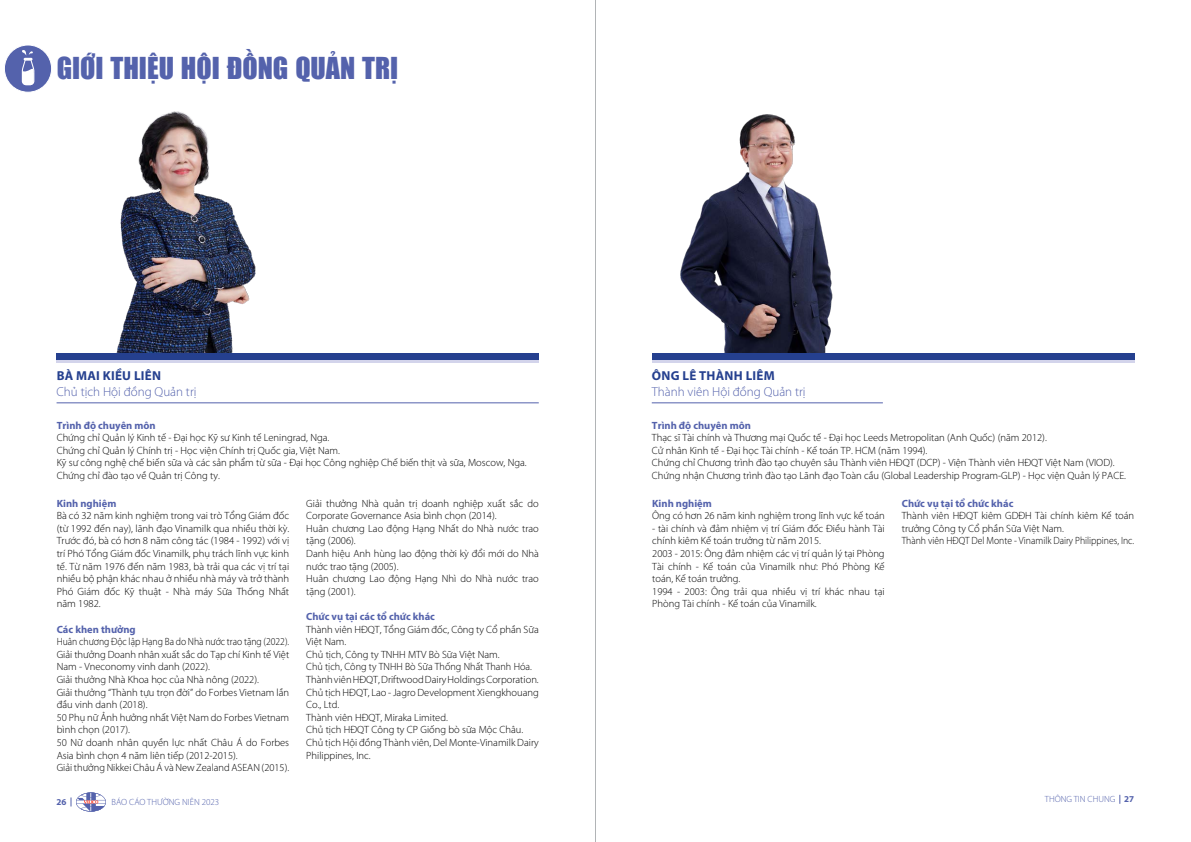
<style>
.page{position:relative;width:1191px;height:842px;background:#fff}
.page>*{position:absolute;margin:0;border:0;box-sizing:border-box;transform-origin:0 0}
.t1{font:28px "UTM Impact";color:#5462ac}
.t2{font:300 13px "Myriad Pro";color:#5462ac}
.t3{font:700 13px "Myriad Pro";letter-spacing:.02em;color:#25408f}
.t4{font:300 10.5px/12.6px "Myriad Pro";color:#000}
.t5{font:300 10.5px/12.6px "Myriad Pro";color:#000;scale:.92 1}
.t6{font:700 10.5px "Myriad Pro";color:#5462ac}
.t7{font:300 9px "Myriad Pro";color:#5462ac}
.t8{font:700 9px "Myriad Pro";color:#5462ac}
.s1{font-weight:700}
</style>
<div class="page">
<img style="left:116px;top:111px;width:140px;height:242px">
<img style="left:680px;top:114px;width:153px;height:239px">
<div style="left:4px;top:45px;width:48px;height:47px;background:#5462ac;border-radius:50%"></div>
<div style="left:4px;top:45px;width:48px;height:48px;border:1px solid #fff;border-radius:50%"></div>
<svg style="left:21px;top:50px;width:28px;height:35px"></svg>
<hr style="left:57px;top:403px;width:482px;height:1px;background:#5462ac">
<svg style="left:57px;top:359px;width:482px;height:4px;background:#a7afd4"></svg>
<svg style="left:652px;top:359px;width:482px;height:4px;background:#a7afd4"></svg>
<div style="left:57px;top:353px;width:482px;height:6px;background:#25408f"></div>
<div style="left:652px;top:353px;width:482px;height:6px;background:#25408f"></div>
<hr style="left:652px;top:403px;width:231px;height:1px;background:#5462ac">
<hr style="left:595px;top:0;width:1px;height:842px;background:#b1b4b6">
<svg style="left:70px;top:792px;width:36px;height:19px"></svg>
<h1 class="t1" style="left:57px;top:48px;width:343px">GIỚI THIỆU HỘI ĐỒNG QUẢN TRỊ</h1>
<p class="t3" style="left:57px;top:367px;width:106px">BÀ MAI KIỀU LIÊN</p>
<p class="t2" style="left:57px;top:383px;width:141px">Chủ tịch Hội đồng Quản trị</p>
<p class="t6" style="left:57px;top:418px;width:101px">Trình độ chuyên môn</p>
<p class="t4" style="left:57px;top:431px;width:471px">Chứng chỉ Quản lý Kinh tế - Đại học Kỹ sư Kinh tế Leningrad, Nga.<br>Chứng chỉ Quản lý Chính trị - Học viện Chính trị Quốc gia, Việt Nam.<br>Kỹ sư công nghệ chế biến sữa và các sản phẩm từ sữa - Đại học Công nghiệp Chế biến thịt và sữa, Moscow, Nga.<br>Chứng chỉ đào tạo về Quản trị Công ty.</p>
<p class="t6" style="left:57px;top:496px;width:61px">Kinh nghiệm</p>
<p class="t4" style="left:57px;top:509px;width:234px;text-align:justify">Bà có 32 năm kinh nghiệm trong vai trò Tổng Giám đốc (từ 1992 đến nay), lãnh đạo Vinamilk qua nhiều thời kỳ.<br>Trước đó, bà có hơn 8 năm công tác (1984 - 1992) với vị trí Phó Tổng Giám đốc Vinamilk, phụ trách lĩnh vực kinh tế. Từ năm 1976 đến năm 1983, bà trải qua các vị trí tại nhiều bộ phận khác nhau ở nhiều nhà máy và trở thành Phó Giám đốc Kỹ thuật - Nhà máy Sữa Thống Nhất năm 1982.</p>
<p class="t6" style="left:57px;top:622px;width:80px">Các khen thưởng</p>
<p class="t5" style="left:57px;top:635px;width:254px">Huân chương Độc lập Hạng Ba do Nhà nước trao tặng (2022).<br>Giải thưởng Doanh nhân xuất sắc do Tạp chí Kinh tế Việt Nam - Vneconomy vinh danh (2022).<br>Giải thưởng Nhà Khoa học của Nhà nông (2022).<br>Giải thưởng “Thành tựu trọn đời” do Forbes Vietnam lần đầu vinh danh (2018).<br>50 Phụ nữ Ảnh hưởng nhất Việt Nam do Forbes Vietnam bình chọn (2017).<br>50 Nữ doanh nhân quyền lực nhất Châu Á do Forbes Asia bình chọn 4 năm liên tiếp (2012-2015).<br>Giải thưởng Nikkei Châu Á và New Zealand ASEAN (2015).</p>
<p class="t4" style="left:306px;top:497px;width:234px">Giải thưởng Nhà quản trị doanh nghiệp xuất sắc do Corporate Governance Asia bình chọn (2014).<br>Huân chương Lao động Hạng Nhất do Nhà nước trao tặng (2006).<br>Danh hiệu Anh hùng lao động thời kỳ đổi mới do Nhà nước trao tặng (2005).<br>Huân chương Lao động Hạng Nhì do Nhà nước trao tặng (2001).</p>
<p class="t6" style="left:306px;top:610px;width:130px">Chức vụ tại các tổ chức khác</p>
<p class="t4" style="left:306px;top:623px;width:234px">Thành viên HĐQT, Tổng Giám đốc, Công ty Cổ phần Sữa Việt Nam.<br>Chủ tịch, Công ty TNHH MTV Bò Sữa Việt Nam.<br>Chủ tịch, Công ty TNHH Bò Sữa Thống Nhất Thanh Hóa.<br>Thành viên HĐQT, Driftwood Dairy Holdings Corporation.<br>Chủ tịch HĐQT, Lao - Jagro Development Xiengkhouang Co., Ltd.<br>Thành viên HĐQT, Miraka Limited.<br>Chủ tịch HĐQT Công ty CP Giống bò sữa Mộc Châu.<br>Chủ tịch Hội đồng Thành viên, Del Monte-Vinamilk Dairy Philippines, Inc.</p>
<p class="t8" style="left:57px;top:796px;width:11px">26</p>
<p class="t7" style="left:111px;top:796px;width:109px">BÁO CÁO THƯỜNG NIÊN 2023</p>
<p class="t3" style="left:652px;top:367px;width:124px">ÔNG LÊ THÀNH LIÊM</p>
<p class="t2" style="left:652px;top:383px;width:155px">Thành viên Hội đồng Quản trị</p>
<p class="t6" style="left:652px;top:418px;width:101px">Trình độ chuyên môn</p>
<p class="t4" style="left:652px;top:431px;width:475px">Thạc sĩ Tài chính và Thương mại Quốc tế - Đại học Leeds Metropolitan (Anh Quốc) (năm 2012).<br>Cử nhân Kinh tế - Đại học Tài chính - Kế toán TP. HCM (năm 1994).<br>Chứng chỉ Chương trình đào tạo chuyên sâu Thành viên HĐQT (DCP) - Viện Thành viên HĐQT Việt Nam (VIOD).<br>Chứng nhận Chương trình đào tạo Lãnh đạo Toàn cầu (Global Leadership Program-GLP) - Học viện Quản lý PACE.</p>
<p class="t6" style="left:652px;top:496px;width:61px">Kinh nghiệm</p>
<p class="t4" style="left:652px;top:509px;width:234px">Ông có hơn 26 năm kinh nghiệm trong lĩnh vực kế toán</p>
<p class="t4" style="left:652px;top:522px;width:234px">- tài chính và đảm nhiệm vị trí Giám đốc Điều hành Tài chính kiêm Kế toán trưởng từ năm 2015.<br>2003 - 2015: Ông đảm nhiệm các vị trí quản lý tại Phòng Tài chính - Kế toán của Vinamilk như: Phó Phòng Kế toán, Kế toán trưởng.<br>1994 - 2003: Ông trải qua nhiều vị trí khác nhau tại Phòng Tài chính - Kế toán của Vinamilk.</p>
<p class="t6" style="left:901px;top:496px;width:113px">Chức vụ tại tổ chức khác</p>
<p class="t4" style="left:901px;top:509px;width:234px">Thành viên HĐQT kiêm GDĐH Tài chính kiêm Kế toán trưởng Công ty Cổ phần Sữa Việt Nam.<br>Thành viên HĐQT Del Monte - Vinamilk Dairy Philippines, Inc.</p>
<p class="t7" style="left:1045px;top:794px;width:91px">THÔNG TIN CHUNG <span class="s1">27</span></p>
</div>
